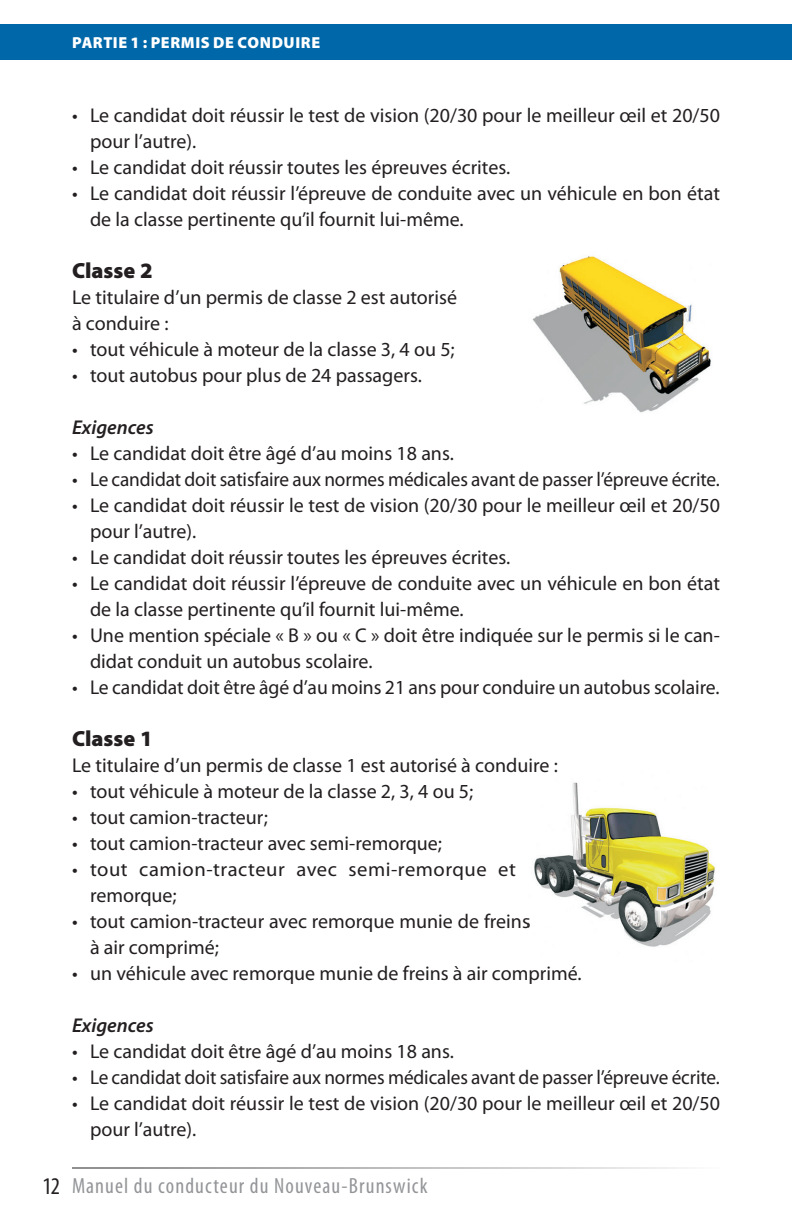
<style>
.page{position:relative;width:792px;height:1224px;background:#fff}
.page>*{position:absolute;margin:0;border:0;box-sizing:border-box;transform-origin:0 0}
.t1{font:condensed 22px "Myriad Pro";letter-spacing:.05em;color:#939598}
.head2{font:900 22px "Myriad Pro";color:#231f20}
.text{font:20px/26px "Myriad Pro";color:#231f20}
.text-2{font:20px/26px "Myriad Pro";letter-spacing:.025em;color:#231f20}
.text-3{font:italic 600 20px "Myriad Pro";color:#231f20}
.t2{font:900 16px "Myriad Pro";letter-spacing:.04em;color:#fff}
.s1{font-size:24px;color:#231f20}
</style>
<div class="page">
<div style="left:0;top:24px;width:792px;height:36px;background:#0068a9"></div>
<img style="left:532px;top:256px;width:179px;height:157px">
<img style="left:534px;top:782px;width:181px;height:165px">
<p class="t2" style="left:72px;top:34px;width:250px">PARTIE 1 : PERMIS DE CONDUIRE</p>
<p class="text" style="left:90px;top:103px;width:632px;text-indent:-18px">• Le candidat doit réussir le test de vision (20/30 pour le meilleur œil et 20/50 pour l’autre).</p>
<p class="text" style="left:72px;top:155px;width:440px">• Le candidat doit réussir toutes les épreuves écrites.</p>
<p class="text" style="left:90px;top:181px;width:631px;text-indent:-18px">• Le candidat doit réussir l’épreuve de conduite avec un véhicule en bon état de la classe pertinente qu’il fournit lui-même.</p>
<p class="head2" style="left:72px;top:258px;width:82px">Classe 2</p>
<p class="text" style="left:72px;top:285px;width:387px">Le titulaire d’un permis de classe 2 est autorisé à conduire :</p>
<p class="text" style="left:72px;top:337px;width:384px">• tout véhicule à moteur de la classe 3, 4 ou 5;</p>
<p class="text" style="left:72px;top:363px;width:351px">• tout autobus pour plus de 24 passagers.</p>
<p class="text-3" style="left:72px;top:416px;width:83px">Exigences</p>
<p class="text" style="left:72px;top:441px;width:383px">• Le candidat doit être âgé d’au moins 18 ans.</p>
<p class="text" style="left:72px;top:467px;width:649px">• Le candidat doit satisfaire aux normes médicales avant de passer l’épreuve écrite.</p>
<p class="text" style="left:90px;top:493px;width:632px;text-indent:-18px">• Le candidat doit réussir le test de vision (20/30 pour le meilleur œil et 20/50 pour l’autre).</p>
<p class="text" style="left:72px;top:545px;width:440px">• Le candidat doit réussir toutes les épreuves écrites.</p>
<p class="text" style="left:90px;top:571px;width:631px;text-indent:-18px">• Le candidat doit réussir l’épreuve de conduite avec un véhicule en bon état de la classe pertinente qu’il fournit lui-même.</p>
<p class="text" style="left:90px;top:623px;width:632px;text-indent:-18px">• Une mention spéciale « B » ou « C » doit être indiquée sur le permis si le can&shy;didat conduit un autobus scolaire.</p>
<p class="text" style="left:72px;top:675px;width:649px">• Le candidat doit être âgé d’au moins 21 ans pour conduire un autobus scolaire.</p>
<p class="head2" style="left:72px;top:726px;width:82px">Classe 1</p>
<p class="text" style="left:72px;top:753px;width:487px">Le titulaire d’un permis de classe 1 est autorisé à conduire :</p>
<p class="text" style="left:72px;top:779px;width:403px">• tout véhicule à moteur de la classe 2, 3, 4 ou 5;</p>
<p class="text" style="left:72px;top:805px;width:197px">• tout camion-tracteur;</p>
<p class="text" style="left:72px;top:831px;width:372px">• tout camion-tracteur avec semi-remorque;</p>
<p class="text-2" style="left:90px;top:857px;width:428px;text-indent:-18px">• tout camion-tracteur avec semi-remorque et remorque;</p>
<p class="text" style="left:90px;top:909px;width:442px;text-indent:-18px">• tout camion-tracteur avec remorque munie de freins à air comprimé;</p>
<p class="text" style="left:72px;top:961px;width:511px">• un véhicule avec remorque munie de freins à air comprimé.</p>
<p class="text-3" style="left:72px;top:1014px;width:83px">Exigences</p>
<p class="text" style="left:72px;top:1039px;width:383px">• Le candidat doit être âgé d’au moins 18 ans.</p>
<p class="text" style="left:72px;top:1065px;width:649px">• Le candidat doit satisfaire aux normes médicales avant de passer l’épreuve écrite.</p>
<p class="text" style="left:90px;top:1091px;width:632px;text-indent:-18px">• Le candidat doit réussir le test de vision (20/30 pour le meilleur œil et 20/50 pour l’autre).</p>
<p class="t1" style="left:43px;top:1173px;width:387px"><span class="s1">12</span> Manuel du conducteur du Nouveau-Brunswick</p>
</div>
